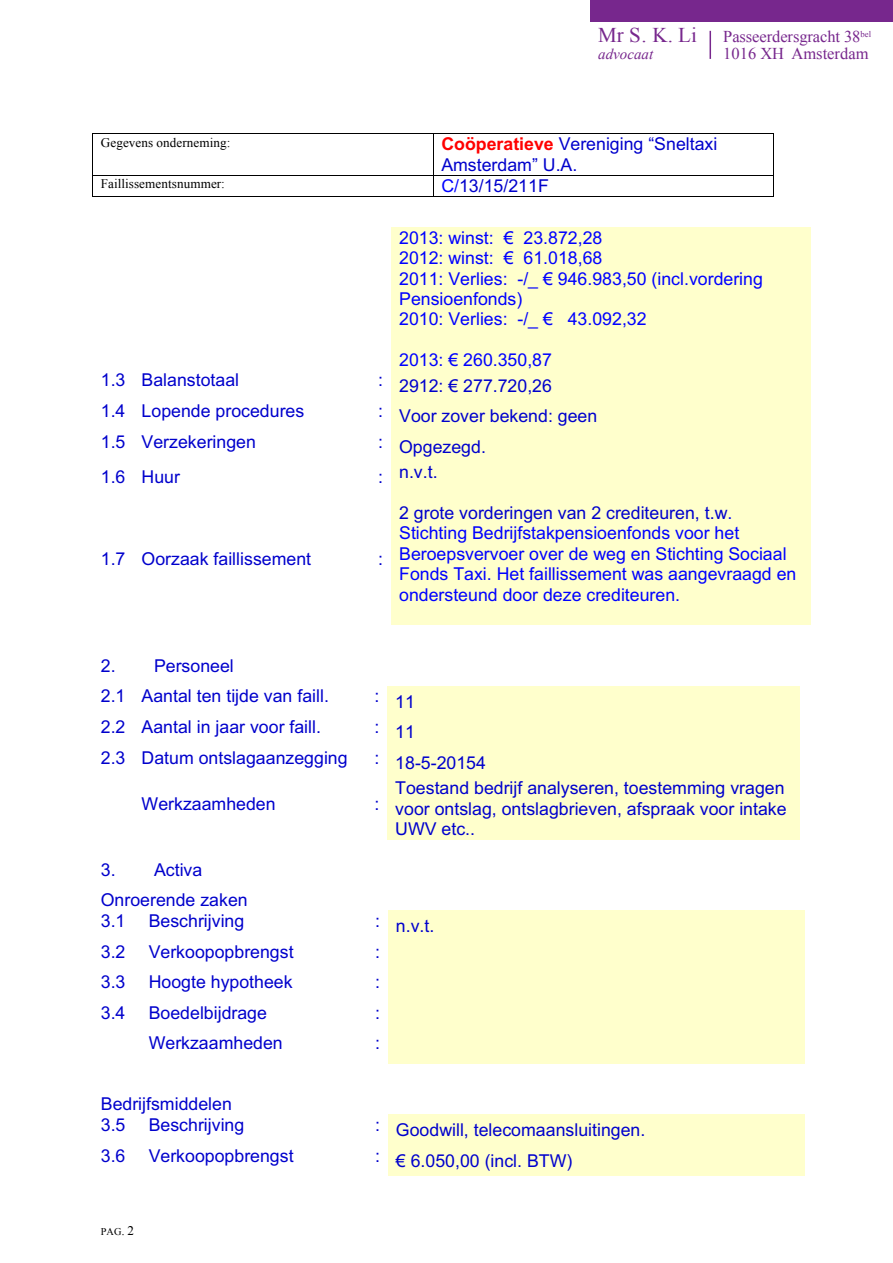
<style>
.page{position:relative;width:893px;height:1263px;background:#fff}
.page>*{position:absolute;margin:0;border:0;box-sizing:border-box;transform-origin:0 0}
.t1{font:21px "Times New Roman";color:#77278d}
.t2{font:17.7px/30.5px "Arial";color:#00c}
.t3{font:17.7px/20.4px "Arial";color:#00f}
.t4{font:16.5px "Times New Roman";letter-spacing:-.005em;color:#77278d}
.t5{font:italic 15px "Times New Roman";color:#77278d}
.t6{font:13.05px "Times New Roman";letter-spacing:.005em;color:#000}
.t7{font:10.35px "Times New Roman";color:#000}
.s1{font-weight:700;color:#f00}
.s2{color:#00f}
.s3{color:#00c}
.s4{font-size:13.05px}
</style>
<div class="page">
<hr style="left:709px;top:31px;width:2px;height:28px;background:#77278d">
<div style="left:590px;top:0;width:303px;height:21px;background:#77278d"></div>
<hr style="left:93px;top:133px;width:340px;height:1px;background:#000">
<hr style="left:434px;top:133px;width:339px;height:1px;background:#000">
<hr style="left:92px;top:134px;width:1px;height:41px;background:#000">
<hr style="left:433px;top:134px;width:1px;height:41px;background:#000">
<hr style="left:773px;top:134px;width:1px;height:41px;background:#000">
<hr style="left:93px;top:175px;width:340px;height:1px;background:#000">
<hr style="left:434px;top:175px;width:339px;height:1px;background:#000">
<svg style="left:92px;top:175px;width:1px;height:22px"></svg>
<hr style="left:93px;top:196px;width:340px;height:1px;background:#000">
<svg style="left:433px;top:175px;width:1px;height:22px"></svg>
<hr style="left:434px;top:196px;width:339px;height:1px;background:#000">
<svg style="left:773px;top:175px;width:1px;height:22px"></svg>
<div style="left:391px;top:227px;width:420px;height:143px;background:#ffc"></div>
<div style="left:391px;top:370px;width:420px;height:31px;background:#ffc"></div>
<div style="left:391px;top:401px;width:420px;height:30px;background:#ffc"></div>
<div style="left:391px;top:431px;width:420px;height:31px;background:#ffc"></div>
<div style="left:391px;top:462px;width:420px;height:41px;background:#ffc"></div>
<div style="left:391px;top:503px;width:420px;height:122px;background:#ffc"></div>
<div style="left:387px;top:686px;width:413px;height:31px;background:#ffc"></div>
<div style="left:387px;top:717px;width:413px;height:30px;background:#ffc"></div>
<div style="left:387px;top:747px;width:413px;height:31px;background:#ffc"></div>
<div style="left:387px;top:778px;width:413px;height:61px;background:#ffc"></div>
<div style="left:388px;top:911px;width:416px;height:30px;background:#ffc"></div>
<div style="left:388px;top:941px;width:416px;height:31px;background:#ffc"></div>
<div style="left:388px;top:972px;width:416px;height:30px;background:#ffc"></div>
<div style="left:388px;top:1002px;width:416px;height:31px;background:#ffc"></div>
<div style="left:388px;top:1033px;width:416px;height:30px;background:#ffc"></div>
<div style="left:388px;top:1115px;width:416px;height:30px;background:#ffc"></div>
<div style="left:388px;top:1145px;width:416px;height:31px;background:#ffc"></div>
<p class="t1" style="left:598px;top:21px;width:100px">Mr S. K. Li</p>
<p class="t4" style="left:723px;top:25px;width:149px">Passeerdersgracht 38<sup>bel</sup></p>
<p class="t5" style="left:598px;top:44px;width:56px">advocaat</p>
<p class="t4" style="left:723px;top:42px;width:147px">1016 XH Amsterdam</p>
<p class="t6" style="left:101px;top:133px;width:131px">Gegevens onderneming:</p>
<p class="t2" style="left:441px;top:134px;width:277px;line-height:20.2px"><span class="s1">Coöperatieve</span> Vereniging “Sneltaxi<br>Amsterdam” U.A.</p>
<p class="t6" style="left:101px;top:175px;width:126px">Faillissementsnummer:</p>
<p class="t2" style="left:441px;top:170px;width:109px"><span class="s2">C/</span>13/15/211F</p>
<p class="t3" style="left:399px;top:227px;width:365px">2013: winst: € 23.872,28<br>2012: winst: € 61.018,68<br>2011: Verlies: --/_ € 946.983,50 (incl.vordering<br>Pensioenfonds)<br>2010: Verlies: --/_ € 43.092,32</p>
<p class="t3" style="left:399px;top:350px;width:154px">2013: € 260.350,87</p>
<p class="t2" style="left:101px;top:365px;width:140px">1.3 Balanstotaal</p>
<p class="t2" style="left:378px;top:370px;width:175px">: 2912: € 277.720,26</p>
<p class="t2" style="left:101px;top:396px;width:205px">1.4 Lopende procedures</p>
<p class="t2" style="left:378px;top:401px;width:221px">: Voor zover bekend: geen</p>
<p class="t2" style="left:101px;top:426px;width:157px">1.5 Verzekeringen</p>
<p class="t2" style="left:378px;top:431px;width:109px">: Opgezegd.</p>
<p class="t2" style="left:101px;top:462px;width:81px">1.6 Huur</p>
<p class="t2" style="left:378px;top:457px;width:61px">: n.v.t.</p>
<p class="t2" style="left:101px;top:543px;width:212px">1.7 Oorzaak faillissement</p>
<p class="t2" style="left:378px;top:543px;width:6px">:</p>
<p class="t3" style="left:399px;top:502px;width:399px"><span class="s3">2 grote vorderingen van 2 crediteuren, t.w</span>.<br>Stichting Bedrijfstakpensioenfonds voor het Beroepsvervoer over de weg en Stichting Sociaal Fonds Taxi. Het faillissement was aangevraagd en ondersteund door deze crediteuren.</p>
<p class="t2" style="left:101px;top:650px;width:230px">2. Personeel<br>2.1 Aantal ten tijde van faill.</p>
<p class="t2" style="left:374px;top:686px;width:42px">: 11</p>
<p class="t2" style="left:101px;top:712px;width:222px">2.2 Aantal in jaar voor faill.</p>
<p class="t2" style="left:374px;top:717px;width:42px">: 11</p>
<p class="t2" style="left:101px;top:742px;width:248px">2.3 Datum ontslagaanzegging</p>
<p class="t2" style="left:374px;top:747px;width:113px">: 18--5--20154</p>
<p class="t2" style="left:142px;top:788px;width:136px">Werkzaamheden</p>
<p class="t2" style="left:374px;top:788px;width:6px">:</p>
<p class="t2" style="left:395px;top:778px;width:393px;line-height:20.4px;text-align:justify">Toestand bedrijf analyseren, toestemming vragen voor ontslag, ontslagbrieven, afspraak voor intake UWV etc..</p>
<p class="t2" style="left:101px;top:854px;width:148px">3. Activa<br>Onroerende zaken</p>
<p class="t2" style="left:101px;top:905px;width:26px">3.1</p>
<p class="t2" style="left:149px;top:905px;width:97px">Beschrijving</p>
<p class="t2" style="left:375px;top:910px;width:61px">: n.v.t.</p>
<p class="t2" style="left:101px;top:936px;width:26px">3.2</p>
<p class="t2" style="left:149px;top:936px;width:146px">Verkoopopbrengst</p>
<p class="t2" style="left:375px;top:936px;width:6px">:</p>
<p class="t2" style="left:101px;top:966px;width:26px">3.3</p>
<p class="t2" style="left:149px;top:966px;width:145px">Hoogte hypotheek</p>
<p class="t2" style="left:375px;top:966px;width:6px">:</p>
<p class="t2" style="left:101px;top:997px;width:26px">3.4</p>
<p class="t2" style="left:149px;top:997px;width:120px">Boedelbijdrage</p>
<p class="t2" style="left:375px;top:997px;width:6px">:</p>
<p class="t2" style="left:149px;top:1028px;width:136px">Werkzaamheden</p>
<p class="t2" style="left:375px;top:1028px;width:6px">:</p>
<p class="t2" style="left:101px;top:1094px;width:133px;line-height:20.5px">Bedrijfsmiddelen<br>3.5</p>
<p class="t2" style="left:149px;top:1109px;width:97px">Beschrijving</p>
<p class="t2" style="left:375px;top:1114px;width:272px">: Goodwill, telecomaansluitingen.</p>
<p class="t2" style="left:101px;top:1140px;width:26px">3.6</p>
<p class="t2" style="left:149px;top:1140px;width:146px">Verkoopopbrengst</p>
<p class="t2" style="left:375px;top:1145px;width:199px">: € 6.050,00 (incl. BTW)</p>
<p class="t7" style="left:101px;top:1224px;width:35px">PAG<span class="s4">. 2</span></p>
</div>
